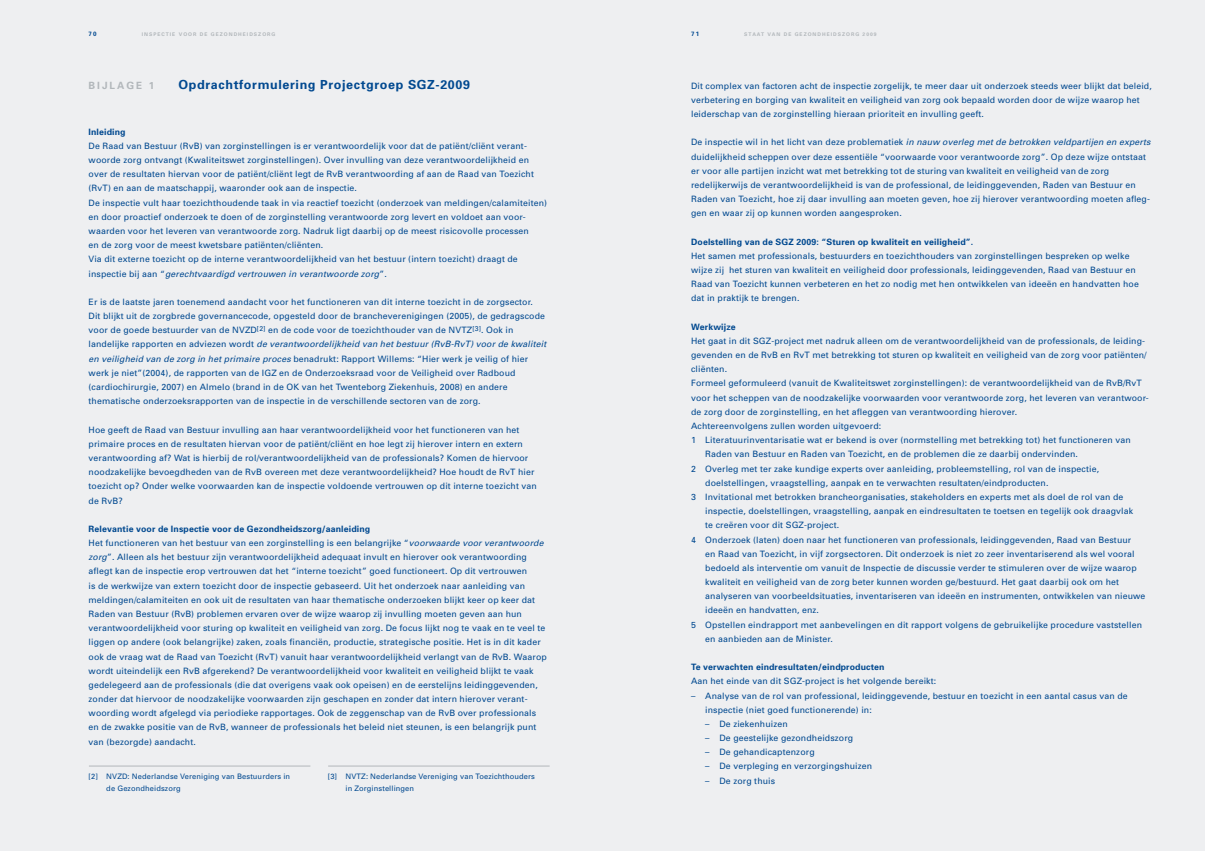
<style>
.page{position:relative;width:1205px;height:851px;background:#fff}
.page>*{position:absolute;margin:0;border:0;box-sizing:border-box;transform-origin:0 0}
.clusterkop{font:700 12.5px "Univers";letter-spacing:.05em;color:#014990}
.clusterkop-2{font:700 10px "Univers";letter-spacing:.2em;color:#b2b7bb}
.bijlage_platte_tekst{font:8.75px/14.1px "Univers";letter-spacing:.015em;color:#014990}
.bijlage_kopje{font:700 8.75px "Univers";letter-spacing:.015em;color:#014990}
.noten{font:7.5px/12.4px "Univers";letter-spacing:.015em;color:#014990}
.t1{font:700 6.25px "Univers";color:#014990}
.t2{font:700 5px "Univers";letter-spacing:.2em;color:#b2b7bb}
.s1{font-style:italic}
</style>
<div class="page">
<div style="left:0;top:0;width:602px;height:850px;background:#eeeff1"></div>
<div style="left:602px;top:0;width:603px;height:850px;background:#eeeff1"></div>
<hr style="left:89px;top:765px;width:221px;height:1px;background:#b2b7bb">
<hr style="left:328px;top:765px;width:222px;height:1px;background:#b2b7bb">
<p class="t1" style="left:89px;top:30px;width:10px">70</p>
<p class="t2" style="left:142px;top:31px;width:135px">INSPECTIE VOOR DE GEZONDHEIDSZORG</p>
<p class="t1" style="left:691px;top:30px;width:10px">71</p>
<p class="t2" style="left:744px;top:31px;width:134px">STAAT VAN DE GEZONDHEIDSZORG 2009</p>
<p class="clusterkop-2" style="left:89px;top:79px;width:67px">BIJLAGE 1</p>
<p class="clusterkop" style="left:179px;top:76px;width:293px">Opdrachtformulering Projectgroep SGZ-2009</p>
<p class="bijlage_kopje" style="left:89px;top:126px;width:39px">Inleiding</p>
<p class="bijlage_platte_tekst" style="left:89px;top:139px;width:447px">De Raad van Bestuur (RvB) van zorginstellingen is er verantwoordelijk voor dat de patiënt/cliënt verant&shy;woorde zorg ontvangt (Kwaliteitswet zorginstellingen). Over invulling van deze verantwoordelijkheid en over de resultaten hiervan voor de patiënt/cliënt legt de RvB verantwoording af aan de Raad van Toezicht (RvT) en aan de maatschappij, waaronder ook aan de inspectie.</p>
<p class="bijlage_platte_tekst" style="left:89px;top:195px;width:460px">De inspectie vult haar toezichthoudende taak in via reactief toezicht (onderzoek van meldingen/calamiteiten) en door proactief onderzoek te doen of de zorginstelling verantwoorde zorg levert en voldoet aan voor&shy;waarden voor het leveren van verantwoorde zorg. Nadruk ligt daarbij op de meest risicovolle processen<br>en de zorg voor de meest kwetsbare patiënten/cliënten.</p>
<p class="bijlage_platte_tekst" style="left:89px;top:252px;width:431px">Via dit externe toezicht op de interne verantwoordelijkheid van het bestuur (intern toezicht) draagt de inspectie bij aan “<span class="s1">gerechtvaardigd vertrouwen in verantwoorde zorg</span>”.</p>
<p class="bijlage_platte_tekst" style="left:89px;top:294px;width:459px">Er is de laatste jaren toenemend aandacht voor het functioneren van dit interne toezicht in de zorgsector.<br>Dit blijkt uit de zorgbrede governancecode, opgesteld door de brancheverenigingen (2005), de gedragscode voor de goede bestuurder van de NVZD<sup>[2]</sup> en de code voor de toezichthouder van de NVTZ<sup>[3]</sup>. Ook in landelijke rapporten en adviezen wordt <span class="s1">de verantwoordelijkheid van het bestuur (RvB-RvT) voor de kwaliteit en veiligheid van de zorg in het primaire proces</span> benadrukt: Rapport Willems: “Hier werk je veilig of hier werk je niet”(2004), de rapporten van de IGZ en de Onderzoeksraad voor de Veiligheid over Radboud (cardiochirurgie, 2007) en Almelo (brand in de OK van het Twenteborg Ziekenhuis, 2008) en andere thematische onderzoeksrapporten van de inspectie in de verschillende sectoren van de zorg.</p>
<p class="bijlage_platte_tekst" style="left:89px;top:422px;width:450px">Hoe geeft de Raad van Bestuur invulling aan haar verantwoordelijkheid voor het functioneren van het primaire proces en de resultaten hiervan voor de patiënt/cliënt en hoe legt zij hierover intern en extern verantwoording af? Wat is hierbij de rol/verantwoordelijkheid van de professionals? Komen de hiervoor noodzakelijke bevoegdheden van de RvB overeen met deze verantwoordelijkheid? Hoe houdt de RvT hier toezicht op? Onder welke voorwaarden kan de inspectie voldoende vertrouwen op dit interne toezicht van de RvB?</p>
<p class="bijlage_kopje" style="left:89px;top:523px;width:283px">Relevantie voor de Inspectie voor de Gezondheidszorg/aanleiding</p>
<p class="bijlage_platte_tekst" style="left:89px;top:535px;width:460px">Het functioneren van het bestuur van een zorginstelling is een belangrijke “<span class="s1">voorwaarde voor verantwoorde zorg</span>”. Alleen als het bestuur zijn verantwoordelijkheid adequaat invult en hierover ook verantwoording aflegt kan de inspectie erop vertrouwen dat het “interne toezicht” goed functioneert. Op dit vertrouwen<br>is de werkwijze van extern toezicht door de inspectie gebaseerd. Uit het onderzoek naar aanleiding van meldingen/calamiteiten en ook uit de resultaten van haar thematische onderzoeken blijkt keer op keer dat Raden van Bestuur (RvB) problemen ervaren over de wijze waarop zij invulling moeten geven aan hun verantwoordelijkheid voor sturing op kwaliteit en veiligheid van zorg. De focus lijkt nog te vaak en te veel te liggen op andere (ook belangrijke) zaken, zoals financiën, productie, strategische positie. Het is in dit kader ook de vraag wat de Raad van Toezicht (RvT) vanuit haar verantwoordelijkheid verlangt van de RvB. Waarop wordt uiteindelijk een RvB afgerekend? De verantwoordelijkheid voor kwaliteit en veiligheid blijkt te vaak gedelegeerd aan de professionals (die dat overigens vaak ook opeisen) en de eerstelijns leidinggevenden, zonder dat hiervoor de noodzakelijke voorwaarden zijn geschapen en zonder dat intern hierover verant&shy;woording wordt afgelegd via periodieke rapportages. Ook de zeggenschap van de RvB over professionals en de zwakke positie van de RvB, wanneer de professionals het beleid niet steunen, is een belangrijk punt van (bezorgde) aandacht.</p>
<p class="noten" style="left:106px;top:770px;width:185px;text-indent:-18px">[2] NVZD: Nederlandse Vereniging van Bestuurders in de Gezondheidszorg</p>
<p class="noten" style="left:345px;top:770px;width:191px;text-indent:-18px">[3] NVTZ: Nederlandse Vereniging van Toezichthouders in Zorginstellingen</p>
<p class="bijlage_platte_tekst" style="left:691px;top:78px;width:462px">Dit complex van factoren acht de inspectie zorgelijk, te meer daar uit onderzoek steeds weer blijkt dat beleid, verbetering en borging van kwaliteit en veiligheid van zorg ook bepaald worden door de wijze waarop het leiderschap van de zorginstelling hieraan prioriteit en invulling geeft.</p>
<p class="bijlage_platte_tekst" style="left:691px;top:135px;width:461px">De inspectie wil in het licht van deze problematiek <span class="s1">in nauw overleg met de betrokken veldpartijen en experts </span>duidelijkheid scheppen over deze essentiële “voorwaarde voor verantwoorde zorg”. Op deze wijze ontstaat er voor alle partijen inzicht wat met betrekking tot de sturing van kwaliteit en veiligheid van de zorg redelijkerwijs de verantwoordelijkheid is van de professional, de leidinggevenden, Raden van Bestuur en Raden van Toezicht, hoe zij daar invulling aan moeten geven, hoe zij hierover verantwoording moeten afleg&shy;gen en waar zij op kunnen worden aangesproken.</p>
<p class="bijlage_kopje" style="left:691px;top:236px;width:284px">Doelstelling van de SGZ 2009: “Sturen op kwaliteit en veiligheid”.</p>
<p class="bijlage_platte_tekst" style="left:691px;top:248px;width:449px">Het samen met professionals, bestuurders en toezichthouders van zorginstellingen bespreken op welke wijze zij het sturen van kwaliteit en veiligheid door professionals, leidinggevenden, Raad van Bestuur en Raad van Toezicht kunnen verbeteren en het zo nodig met hen ontwikkelen van ideeën en handvatten hoe dat in praktijk te brengen.</p>
<p class="bijlage_kopje" style="left:691px;top:321px;width:46px">Werkwijze</p>
<p class="bijlage_platte_tekst" style="left:691px;top:333px;width:457px">Het gaat in dit SGZ-project met nadruk alleen om de verantwoordelijkheid van de professionals, de leiding&shy;gevenden en de RvB en RvT met betrekking tot sturen op kwaliteit en veiligheid van de zorg voor patiënten/ cliënten.</p>
<p class="bijlage_platte_tekst" style="left:691px;top:376px;width:459px">Formeel geformuleerd (vanuit de Kwaliteitswet zorginstellingen): de verantwoordelijkheid van de RvB/RvT voor het scheppen van de noodzakelijke voorwaarden voor verantwoorde zorg, het leveren van verantwoor&shy;de zorg door de zorginstelling, en het afleggen van verantwoording hierover.</p>
<p class="bijlage_platte_tekst" style="left:691px;top:418px;width:192px">Achtereenvolgens zullen worden uitgevoerd:</p>
<p class="bijlage_platte_tekst" style="left:705px;top:433px;width:427px;text-indent:-14px">1 Literatuurinventarisatie wat er bekend is over (normstelling met betrekking tot) het functioneren van<br>Raden van Bestuur en Raden van Toezicht, en de problemen die ze daarbij ondervinden.</p>
<p class="bijlage_platte_tekst" style="left:705px;top:461px;width:395px;text-indent:-14px">2 Overleg met ter zake kundige experts over aanleiding, probleemstelling, rol van de inspectie, doelstellingen, vraagstelling, aanpak en te verwachten resultaten/eindproducten.</p>
<p class="bijlage_platte_tekst" style="left:705px;top:489px;width:429px;text-indent:-14px">3 Invitational met betrokken brancheorganisaties, stakeholders en experts met als doel de rol van de inspectie, doelstellingen, vraagstelling, aanpak en eindresultaten te toetsen en tegelijk ook draagvlak te creëren voor dit SGZ-project.</p>
<p class="bijlage_platte_tekst" style="left:705px;top:532px;width:442px;text-indent:-14px">4 Onderzoek (laten) doen naar het functioneren van professionals, leidinggevenden, Raad van Bestuur<br>en Raad van Toezicht, in vijf zorgsectoren. Dit onderzoek is niet zo zeer inventariserend als wel vooral bedoeld als interventie om vanuit de Inspectie de discussie verder te stimuleren over de wijze waarop kwaliteit en veiligheid van de zorg beter kunnen worden ge/bestuurd. Het gaat daarbij ook om het analyseren van voorbeeldsituaties, inventariseren van ideeën en instrumenten, ontwikkelen van nieuwe ideeën en handvatten, enz.</p>
<p class="bijlage_platte_tekst" style="left:705px;top:617px;width:438px;text-indent:-14px">5 Opstellen eindrapport met aanbevelingen en dit rapport volgens de gebruikelijke procedure vaststellen en aanbieden aan de Minister.</p>
<p class="bijlage_kopje" style="left:691px;top:661px;width:195px">Te verwachten eindresultaten/eindproducten</p>
<p class="bijlage_platte_tekst" style="left:691px;top:674px;width:247px">Aan het einde van dit SGZ-project is het volgende bereikt:</p>
<p class="bijlage_platte_tekst" style="left:705px;top:688px;width:424px;text-indent:-14px">– Analyse van de rol van professional, leidinggevende, bestuur en toezicht in een aantal casus van de inspectie (niet goed functionerende) in:</p>
<p class="bijlage_platte_tekst" style="left:705px;top:716px;width:84px">– De ziekenhuizen</p>
<p class="bijlage_platte_tekst" style="left:705px;top:730px;width:150px">– De geestelijke gezondheidszorg</p>
<p class="bijlage_platte_tekst" style="left:705px;top:744px;width:111px">– De gehandicaptenzorg</p>
<p class="bijlage_platte_tekst" style="left:705px;top:759px;width:168px">– De verpleging en verzorgingshuizen</p>
<p class="bijlage_platte_tekst" style="left:705px;top:773px;width:71px">– De zorg thuis</p>
</div>
